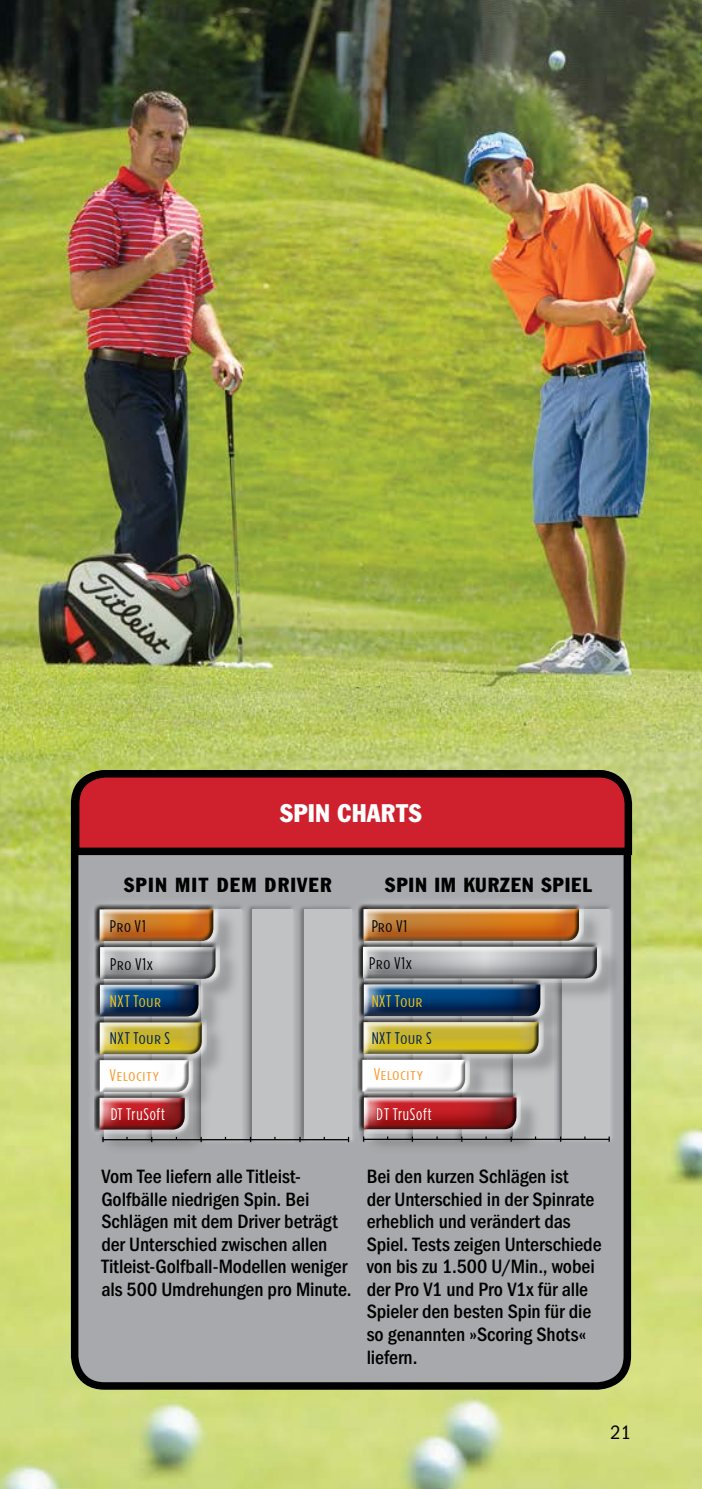
<style>
.page{position:relative;width:702px;height:1489px;background:#fff}
.page>*{position:absolute;margin:0;border:0;box-sizing:border-box;transform-origin:0 0}
.t1{font:condensed 25px "Franklin Gothic BT";letter-spacing:.01em;color:#fff}
.t2{font:500 condensed 20px/22.5px "Franklin Gothic LT";letter-spacing:-.005em;color:#000}
.t3{font:condensed 20px "Franklin Gothic BT";letter-spacing:.04em;color:#000}
.t4{font:condensed 20px "Franklin Gothic BT";letter-spacing:.06em;color:#000}
.t5{font:condensed 20px "Franklin Gothic";color:#000}
.t6{font:17px/36.8px "Gotham Condensed";letter-spacing:.05em;color:#00204e}
.t7{font:17px "Gotham Condensed";letter-spacing:.055em;color:#000}
.t8{font:17px "Gotham Condensed";letter-spacing:.04em;color:#fff}
.t9{font:12.75px "Gotham Condensed";letter-spacing:.045em;color:#f89728;scale:1.33 1}
.s1{font-size:12.75px}
.s2{color:#f7c517}
.s3{font-size:12.75px;color:#f7c517}
.s4{font-size:17px}
</style>
<div class="page">
<img style="left:0;top:0;width:702px;height:1488px">
<div style="left:75px;top:773px;width:552px;height:612px;background:#a7a9ac;border-radius:30px"></div>
<div style="left:71px;top:770px;width:560px;height:619px;border:8px solid #000;border-radius:30px"></div>
<svg style="left:68px;top:766px;width:567px;height:92px;background:#a7292d"></svg>
<div style="left:200px;top:905px;width:48px;height:240px;background:#acaeb1"></div>
<div style="left:195px;top:903px;width:50px;height:240px;background:#000;opacity:.75"></div>
<div style="left:202px;top:909px;width:40px;height:230px;background:#c0c2c4"></div>
<div style="left:250px;top:905px;width:49px;height:240px;background:#abadb0"></div>
<div style="left:246px;top:903px;width:49px;height:240px;background:#000;opacity:.75"></div>
<div style="left:252px;top:909px;width:41px;height:230px;background:#c0c2c4"></div>
<div style="left:297px;top:902px;width:57px;height:241px;background:#000;opacity:.75"></div>
<div style="left:304px;top:909px;width:47px;height:230px;background:#c0c2c4"></div>
<div style="left:95px;top:904px;width:147px;height:67px;background:#000;opacity:.2"></div>
<div style="left:83px;top:892px;width:145px;height:68px;background:#a8aaad"></div>
<div style="left:93px;top:903px;width:123px;height:42px;background:#fff;opacity:.75"></div>
<div style="left:97px;top:904px;width:122px;height:42px;background:#000;opacity:.75"></div>
<div style="left:95px;top:942px;width:150px;height:66px;background:#bec0c2"></div>
<svg style="left:93px;top:930px;width:138px;height:62px;background:#a97955"></svg>
<div style="left:94px;top:941px;width:124px;height:42px;background:#fff;opacity:.75"></div>
<div style="left:97px;top:942px;width:124px;height:42px;background:#000;opacity:.75"></div>
<div style="left:95px;top:979px;width:132px;height:67px;background:#000;opacity:.2"></div>
<svg style="left:93px;top:968px;width:123px;height:37px;background:#8c8e90"></svg>
<div style="left:94px;top:978px;width:107px;height:43px;background:#fff;opacity:.75"></div>
<div style="left:97px;top:979px;width:107px;height:43px;background:#000;opacity:.75"></div>
<div style="left:95px;top:1017px;width:136px;height:67px;background:#c0c2c4"></div>
<svg style="left:93px;top:1005px;width:125px;height:50px;background:#4e5c70"></svg>
<div style="left:94px;top:1016px;width:111px;height:42px;background:#fff;opacity:.75"></div>
<div style="left:97px;top:1017px;width:111px;height:42px;background:#000;opacity:.75"></div>
<div style="left:95px;top:1055px;width:123px;height:66px;background:#000;opacity:.2"></div>
<svg style="left:93px;top:1043px;width:113px;height:49px;background:#aea352"></svg>
<svg style="left:94px;top:1054px;width:97px;height:27px"></svg>
<div style="left:97px;top:1055px;width:97px;height:42px;background:#000;opacity:.57"></div>
<div style="left:105px;top:1064px;width:58px;height:20px;background:#fff"></div>
<div style="left:95px;top:1092px;width:118px;height:67px;background:#000;opacity:.2"></div>
<svg style="left:93px;top:1081px;width:108px;height:67px"></svg>
<div style="left:94px;top:1091px;width:93px;height:43px;background:#fff;opacity:.75"></div>
<div style="left:96px;top:1092px;width:94px;height:43px;background:#000;opacity:.75"></div>
<hr style="left:102px;top:1138px;width:246px;height:2px;background:#000">
<div style="left:513px;top:908px;width:40px;height:231px;background:#c0c2c4"></div>
<div style="left:559px;top:904px;width:57px;height:241px;background:#abadb0"></div>
<div style="left:555px;top:903px;width:57px;height:240px;background:#000;opacity:.75"></div>
<div style="left:562px;top:908px;width:47px;height:231px;background:#c0c2c4"></div>
<div style="left:358px;top:904px;width:250px;height:66px;background:#000;opacity:.2"></div>
<svg style="left:347px;top:902px;width:248px;height:28px"></svg>
<div style="left:357px;top:903px;width:224px;height:42px;background:#fff;opacity:.75"></div>
<div style="left:360px;top:904px;width:224px;height:42px;background:#000;opacity:.75"></div>
<div style="left:358px;top:941px;width:268px;height:67px;background:#000;opacity:.2"></div>
<svg style="left:351px;top:930px;width:261px;height:67px"></svg>
<div style="left:357px;top:940px;width:242px;height:43px;background:#fff;opacity:.75"></div>
<div style="left:360px;top:941px;width:243px;height:43px;background:#000;opacity:.75"></div>
<div style="left:359px;top:979px;width:210px;height:67px;background:#000;opacity:.2"></div>
<svg style="left:351px;top:967px;width:206px;height:50px"></svg>
<div style="left:358px;top:978px;width:185px;height:42px;background:#fff;opacity:.75"></div>
<div style="left:360px;top:979px;width:186px;height:42px;background:#000;opacity:.75"></div>
<div style="left:358px;top:1017px;width:209px;height:66px;background:#000;opacity:.2"></div>
<svg style="left:351px;top:1005px;width:204px;height:67px"></svg>
<div style="left:358px;top:1016px;width:183px;height:42px;background:#fff;opacity:.75"></div>
<div style="left:361px;top:1017px;width:183px;height:42px;background:#000;opacity:.75"></div>
<div style="left:357px;top:1054px;width:137px;height:67px;background:#000;opacity:.2"></div>
<svg style="left:351px;top:1042px;width:129px;height:38px"></svg>
<svg style="left:357px;top:1053px;width:110px;height:27px"></svg>
<div style="left:359px;top:1054px;width:112px;height:42px;background:#000;opacity:.57"></div>
<div style="left:369px;top:1063px;width:58px;height:21px;background:#fff"></div>
<div style="left:359px;top:1092px;width:186px;height:67px;background:#000;opacity:.2"></div>
<svg style="left:348px;top:1080px;width:184px;height:68px"></svg>
<div style="left:358px;top:1091px;width:161px;height:42px;background:#fff;opacity:.75"></div>
<div style="left:361px;top:1092px;width:161px;height:42px;background:#000;opacity:.75"></div>
<hr style="left:363px;top:1138px;width:246px;height:1px;background:#000">
<p class="t1" style="left:280px;top:796px;width:144px">SPIN CHARTS</p>
<p class="t4" style="left:124px;top:871px;width:209px">SPIN MIT DEM DRIVER</p>
<p class="t7" style="left:110px;top:915px;width:38px">P<span class="s1">RO</span> V1</p>
<p class="t7" style="left:110px;top:953px;width:45px">P<span class="s1">RO</span> V1<span class="s1">X</span></p>
<p class="t6" style="left:110px;top:982px;width:62px"><span class="s2">NXT T</span><span class="s3">OUR<br></span>NXT T<span class="s1">OUR</span> S</p>
<p class="t9" style="left:110px;top:1068px;width:38px"><span class="s4">V</span>ELOCITY</p>
<p class="t8" style="left:110px;top:1104px;width:56px">DT TruSoft</p>
<p class="t3" style="left:385px;top:871px;width:208px">SPIN IM KURZEN SPIEL</p>
<p class="t7" style="left:371px;top:915px;width:38px">P<span class="s1">RO</span> V1</p>
<p class="t7" style="left:369px;top:953px;width:45px">P<span class="s1">RO</span> V1<span class="s1">X</span></p>
<p class="t6" style="left:371px;top:982px;width:62px"><span class="s2">NXT T</span><span class="s3">OUR<br></span>NXT T<span class="s1">OUR</span> S</p>
<p class="t9" style="left:373px;top:1067px;width:38px"><span class="s4">V</span>ELOCITY</p>
<p class="t8" style="left:377px;top:1103px;width:56px">DT TruSoft</p>
<p class="t2" style="left:101px;top:1165px;width:252px">Vom Tee liefern alle Titleist-<br>Golfbälle niedrigen Spin. Bei<br>Schlägen mit dem Driver beträgt der Unterschied zwischen allen<br>Titleist-Golfball-Modellen weniger als 500 Umdrehungen pro Minute.</p>
<p class="t2" style="left:366px;top:1165px;width:236px">Bei den kurzen Schlägen ist<br>der Unterschied in der Spinrate erheblich und verändert das<br>Spiel. Tests zeigen Unterschiede von bis zu 1.500 U/Min., wobei der Pro V1 und Pro V1x für alle<br>Spieler den besten Spin für die so genannten »Scoring Shots« liefern.</p>
<p class="t5" style="left:610px;top:1421px;width:22px">21</p>
</div>
